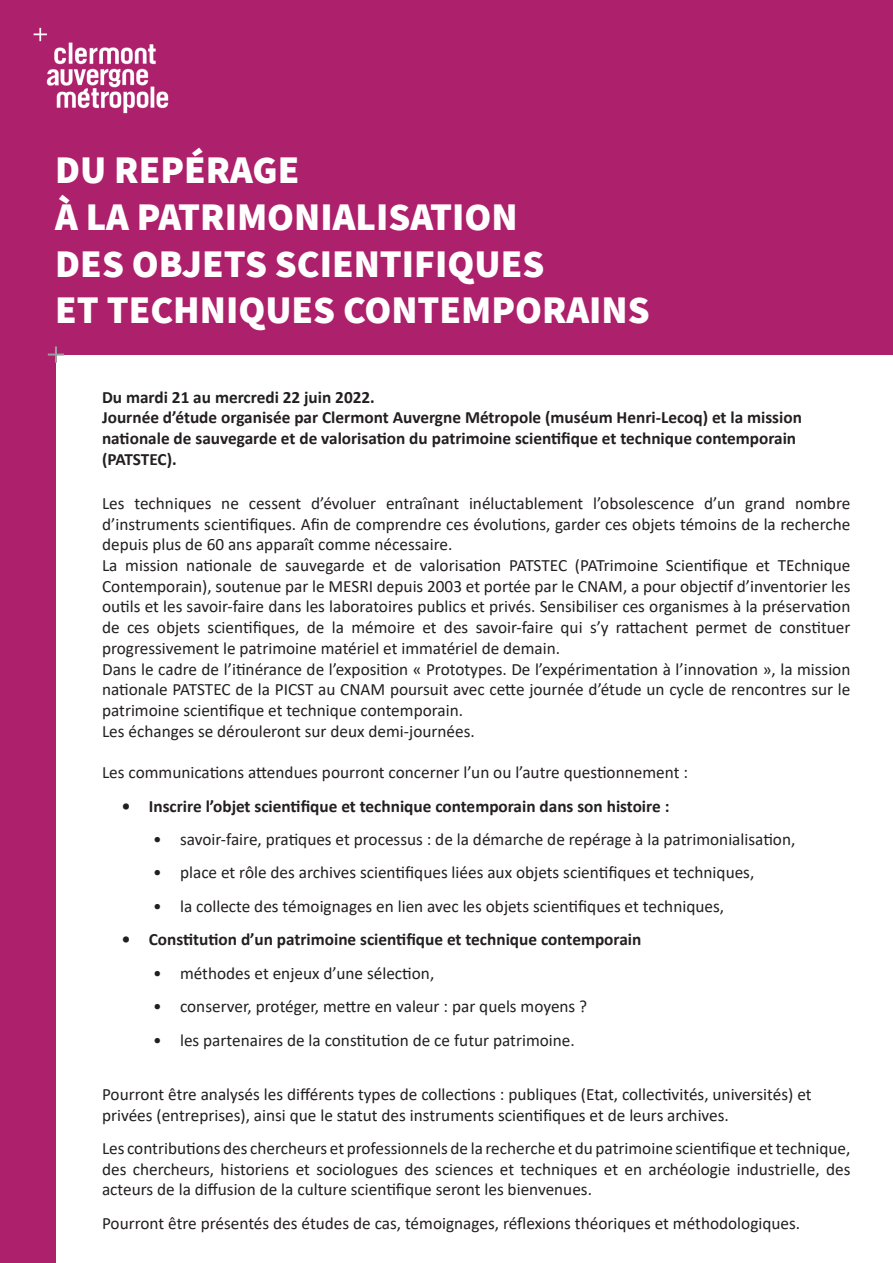
<style>
.page{position:relative;width:893px;height:1263px;background:#fff}
.page>*{position:absolute;margin:0;border:0;box-sizing:border-box;transform-origin:0 0}
.t1{font:900 39px/46.8px "Source Sans Pro";color:#fff}
.t2{font:17.25px/20.7px "Calibri";color:#231f20}
.t3{font:700 17.25px/20.7px "Calibri";color:#231f20}
</style>
<div class="page">
<div style="left:0;top:39px;width:55px;height:1224px;background:#ad206b"></div>
<div style="left:0;top:0;width:893px;height:355px;background:#ad206b"></div>
<img style="left:33px;top:27px;width:136px;height:87px">
<svg style="left:48px;top:346px;width:16px;height:17px"></svg>
<h1 class="t1" style="left:55px;top:146px;width:596px">DU REPÉRAGE<br>À LA PATRIMONIALISATION<br>DES OBJETS SCIENTIFIQUES<br>ET TECHNIQUES CONTEMPORAINS</h1>
<p class="t3" style="left:102px;top:386px;width:701px">Du mardi 21 au mercredi 22 juin 2022.<br>Journée d’étude organisée par Clermont Auvergne Métropole (muséum Henri-Lecoq) et la mission nationale de sauvegarde et de valorisation du patrimoine scientifique et technique contemporain (PATSTEC).</p>
<p class="t2" style="left:102px;top:492px;width:750px">Les techniques ne cessent d’évoluer entraînant inéluctablement l’obsolescence d’un grand nombre d’instruments scientifiques. Afin de comprendre ces évolutions, garder ces objets témoins de la recherche depuis plus de 60 ans apparaît comme nécessaire.<br>La mission nationale de sauvegarde et de valorisation PATSTEC (PATrimoine Scientifique et TEchnique Contemporain), soutenue par le MESRI depuis 2003 et portée par le CNAM, a pour objectif d’inventorier les outils et les savoir-faire dans les laboratoires publics et privés. Sensibiliser ces organismes à la préservation de ces objets scientifiques, de la mémoire et des savoir-faire qui s’y rattachent permet de constituer progressivement le patrimoine matériel et immatériel de demain.<br>Dans le cadre de l’itinérance de l’exposition « Prototypes. De l’expérimentation à l’innovation », la mission nationale PATSTEC de la PICST au CNAM poursuit avec cette journée d’étude un cycle de rencontres sur le patrimoine scientifique et technique contemporain.<br>Les échanges se dérouleront sur deux demi-journées.</p>
<p class="t2" style="left:102px;top:761px;width:587px">Les communications attendues pourront concerner l’un ou l’autre questionnement :</p>
<p class="t3" style="left:122px;top:795px;width:549px">• Inscrire l’objet scientifique et technique contemporain dans son histoire :</p>
<p class="t2" style="left:153px;top:828px;width:644px">• savoir-faire, pratiques et processus : de la démarche de repérage à la patrimonialisation,</p>
<p class="t2" style="left:153px;top:862px;width:603px">• place et rôle des archives scientifiques liées aux objets scientifiques et techniques,</p>
<p class="t2" style="left:153px;top:895px;width:573px">• la collecte des témoignages en lien avec les objets scientifiques et techniques,</p>
<p class="t3" style="left:122px;top:929px;width:521px">• Constitution d’un patrimoine scientifique et technique contemporain</p>
<p class="t2" style="left:153px;top:962px;width:283px">• méthodes et enjeux d’une sélection,</p>
<p class="t2" style="left:153px;top:996px;width:436px">• conserver, protéger, mettre en valeur : par quels moyens ?</p>
<p class="t2" style="left:153px;top:1029px;width:423px">• les partenaires de la constitution de ce futur patrimoine.</p>
<p class="t2" style="left:102px;top:1083px;width:711px">Pourront être analysés les différents types de collections : publiques (Etat, collectivités, universités) et privées (entreprises), ainsi que le statut des instruments scientifiques et de leurs archives.</p>
<p class="t2" style="left:102px;top:1137px;width:750px;text-align:justify">Les contributions des chercheurs et professionnels de la recherche et du patrimoine scientifique et technique, des chercheurs, historiens et sociologues des sciences et techniques et en archéologie industrielle, des acteurs de la diffusion de la culture scientifique seront les bienvenues.</p>
<p class="t2" style="left:102px;top:1212px;width:700px">Pourront être présentés des études de cas, témoignages, réflexions théoriques et méthodologiques.</p>
</div>
